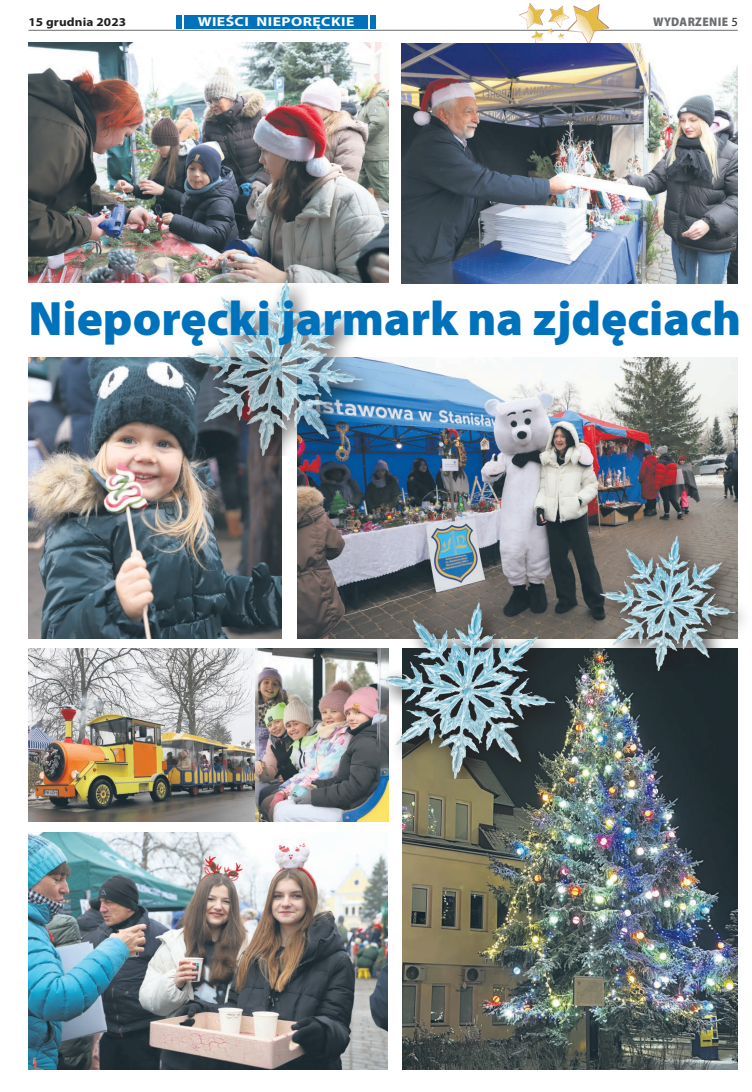
<style>
.page{position:relative;width:752px;height:1092px;background:#fff}
.page>*{position:absolute;margin:0;border:0;box-sizing:border-box;transform-origin:0 0}
.t1{font:900 48.5px "Myriad Pro";color:#0072bc}
.t2{font:700 13px "Myriad Pro";letter-spacing:.03em;color:#fff;scale:1.2 1}
.t3{font:900 semi-condensed 12.5px "Myriad Pro";letter-spacing:.03em;color:#6c6d70}
.t4{font:700 12px "Myriad Pro";letter-spacing:.01em;color:#231f20;scale:1.1 1}
.s1{font-weight:400;font-stretch:normal;color:#231f20}
</style>
<div class="page">
<div style="left:370px;top:15px;width:6px;height:13px;background:#0072bc"></div>
<hr style="left:28px;top:30px;width:709px;height:1px;background:#6c6d70">
<div style="left:175px;top:15px;width:6px;height:13px;background:#0072bc"></div>
<div style="left:184px;top:15px;width:183px;height:13px;background:#0072bc"></div>
<svg style="left:518px;top:3px;width:91px;height:41px"></svg>
<img style="left:402px;top:649px;width:335px;height:420px">
<img style="left:297px;top:358px;width:440px;height:280px">
<img style="left:28px;top:649px;width:227px;height:172px">
<img style="left:255px;top:649px;width:133px;height:172px">
<img style="left:401px;top:44px;width:336px;height:240px">
<img style="left:28px;top:358px;width:253px;height:280px">
<img style="left:28px;top:43px;width:360px;height:239px">
<img style="left:28px;top:832px;width:359px;height:237px">
<img style="left:592px;top:527px;width:152px;height:143px">
<img style="left:178px;top:269px;width:215px;height:186px">
<img style="left:370px;top:591px;width:215px;height:187px">
<p class="t4" style="left:28px;top:14px;width:90px">15 grudnia 2023</p>
<p class="t2" style="left:197px;top:13px;width:132px">WIEŚCI NIEPORĘCKIE</p>
<p class="t3" style="left:653px;top:14px;width:86px">WYDARZENIE <span class="s1">5</span></p>
<p class="t1" style="left:28px;top:286px;width:713px">Nieporęcki jarmark na zjdęciach</p>
</div>
